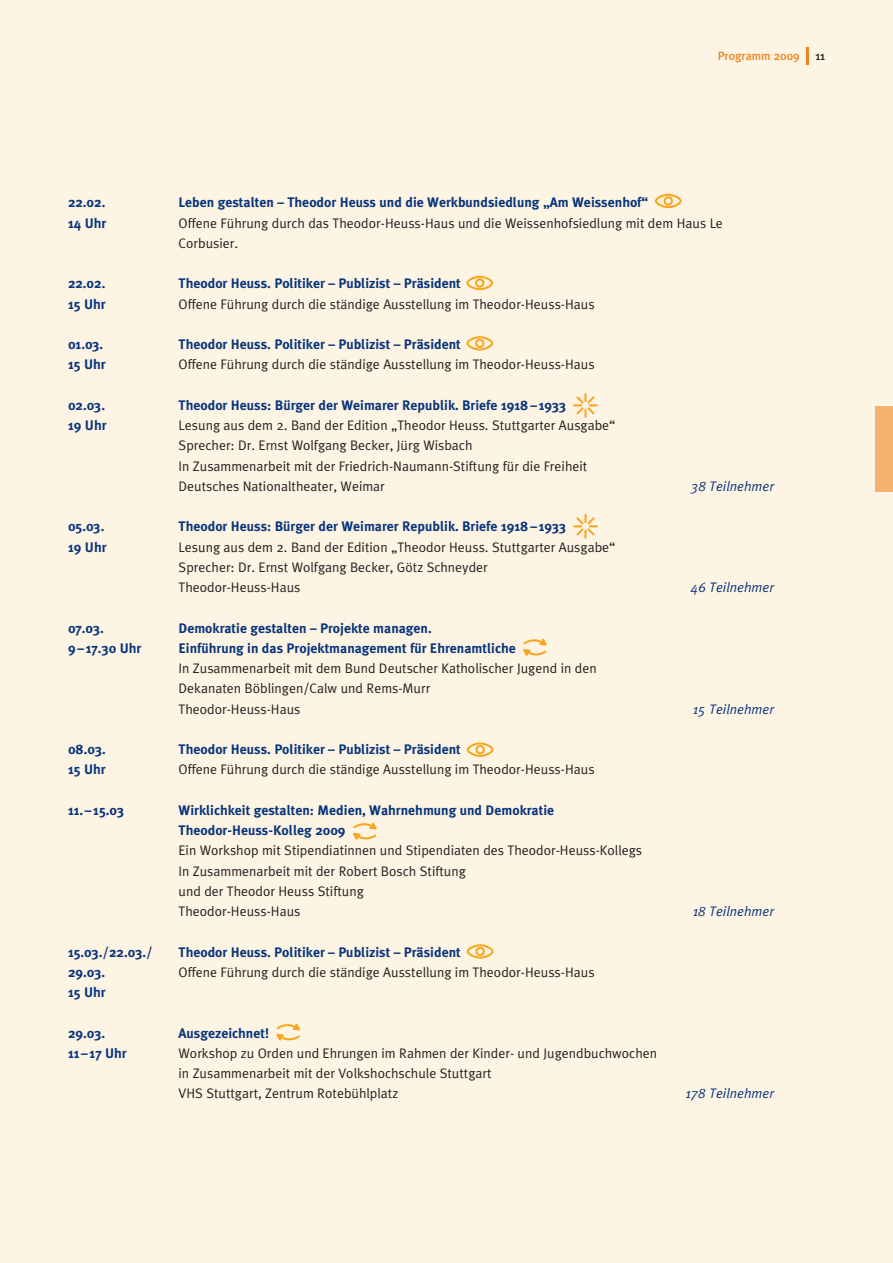
<style>
.page{position:relative;width:893px;height:1263px;background:#fef4e4}
.page>*{position:absolute;margin:0;border:0;box-sizing:border-box;transform-origin:0 0}
.t1{font:13.8px/20.2px "Meta Plus Normal";color:#231f20}
.t2{font:700 13.8px/20.2px "Meta Plus";color:#08357c}
.t3{font:italic 13.8px "Meta Plus Normal";color:#08357c}
.t4{font:500 12px "Meta Plus";color:#ea841d}
.t5{font:500 12px "Meta Plus";color:#231f20}
</style>
<div class="page">
<hr style="left:806px;top:48px;width:3px;height:17px;background:#ea841d">
<svg style="left:655px;top:193px;width:27px;height:16px"></svg>
<svg style="left:466px;top:742px;width:28px;height:15px"></svg>
<svg style="left:466px;top:944px;width:28px;height:15px"></svg>
<svg style="left:466px;top:275px;width:28px;height:16px"></svg>
<svg style="left:466px;top:336px;width:28px;height:15px"></svg>
<svg style="left:573px;top:393px;width:25px;height:25px"></svg>
<svg style="left:573px;top:514px;width:25px;height:25px"></svg>
<svg style="left:523px;top:638px;width:24px;height:18px"></svg>
<svg style="left:353px;top:822px;width:24px;height:18px"></svg>
<svg style="left:276px;top:1023px;width:25px;height:18px"></svg>
<div style="left:876px;top:406px;width:17px;height:85px;background:#f4b170"></div>
<p class="t4" style="left:718px;top:48px;width:83px">Programm 2009</p>
<p class="t5" style="left:815px;top:48px;width:11px">11</p>
<p class="t2" style="left:68px;top:192px;width:40px">22.02.<br>14 Uhr</p>
<p class="t2" style="left:68px;top:273px;width:39px">22.02.<br>15 Uhr</p>
<p class="t2" style="left:68px;top:334px;width:39px">01.03.<br>15 Uhr</p>
<p class="t2" style="left:68px;top:395px;width:40px">02.03.<br>19 Uhr</p>
<p class="t2" style="left:68px;top:516px;width:40px">05.03.<br>19 Uhr</p>
<p class="t2" style="left:68px;top:618px;width:75px">07.03.<br>9– 17.30 Uhr</p>
<p class="t2" style="left:68px;top:739px;width:39px">08.03.<br>15 Uhr</p>
<p class="t2" style="left:68px;top:800px;width:58px">11. – 15.03</p>
<p class="t2" style="left:68px;top:942px;width:86px">15.03./22.03./<br>29.03.<br>15 Uhr</p>
<p class="t2" style="left:68px;top:1023px;width:60px">29.03.<br>11 – 17 Uhr</p>
<p class="t2" style="left:179px;top:192px;width:471px">Leben gestalten – Theodor Heuss und die Werkbundsiedlung „Am Weissenhof“</p>
<p class="t1" style="left:179px;top:213px;width:546px">Offene Führung durch das Theodor-Heuss-Haus und die Weissenhofsiedlung mit dem Haus Le<br>Corbusier.</p>
<p class="t2" style="left:179px;top:273px;width:284px">Theodor Heuss. Politiker – Publizist – Präsident</p>
<p class="t1" style="left:179px;top:294px;width:418px">Offene Führung durch die ständige Ausstellung im Theodor-Heuss-Haus</p>
<p class="t2" style="left:179px;top:334px;width:284px">Theodor Heuss. Politiker – Publizist – Präsident</p>
<p class="t1" style="left:179px;top:354px;width:418px">Offene Führung durch die ständige Ausstellung im Theodor-Heuss-Haus</p>
<p class="t2" style="left:179px;top:395px;width:389px">Theodor Heuss: Bürger der Weimarer Republik. Briefe 1918– 1933</p>
<p class="t1" style="left:179px;top:415px;width:438px">Lesung aus dem 2. Band der Edition „Theodor Heuss. Stuttgarter Ausgabe“ Sprecher: Dr. Ernst Wolfgang Becker, Jürg Wisbach<br>In Zusammenarbeit mit der Friedrich-Naumann-Stiftung für die Freiheit Deutsches Nationaltheater, Weimar</p>
<p class="t3" style="left:691px;top:478px;width:84px">38 Teilnehmer</p>
<p class="t2" style="left:179px;top:516px;width:389px">Theodor Heuss: Bürger der Weimarer Republik. Briefe 1918– 1933</p>
<p class="t1" style="left:179px;top:536px;width:438px">Lesung aus dem 2. Band der Edition „Theodor Heuss. Stuttgarter Ausgabe“<br>Sprecher: Dr. Ernst Wolfgang Becker, Götz Schneyder<br>Theodor-Heuss-Haus</p>
<p class="t2" style="left:179px;top:618px;width:339px">Demokratie gestalten – Projekte managen.<br>Einführung in das Projektmanagement für Ehrenamtliche</p>
<p class="t1" style="left:179px;top:658px;width:420px">In Zusammenarbeit mit dem Bund Deutscher Katholischer Jugend in den<br>Dekanaten Böblingen/Calw und Rems-Murr<br>Theodor-Heuss-Haus</p>
<p class="t2" style="left:179px;top:739px;width:284px">Theodor Heuss. Politiker – Publizist – Präsident</p>
<p class="t1" style="left:179px;top:759px;width:418px">Offene Führung durch die ständige Ausstellung im Theodor-Heuss-Haus</p>
<p class="t2" style="left:179px;top:800px;width:377px">Wirklichkeit gestalten: Medien, Wahrnehmung und Demokratie<br>Theodor-Heuss-Kolleg 2009</p>
<p class="t1" style="left:179px;top:840px;width:465px">Ein Workshop mit Stipendiatinnen und Stipendiaten des Theodor-Heuss-Kollegs In Zusammenarbeit mit der Robert Bosch Stiftung<br>und der Theodor Heuss Stiftung<br>Theodor-Heuss-Haus</p>
<p class="t2" style="left:179px;top:942px;width:284px">Theodor Heuss. Politiker – Publizist – Präsident</p>
<p class="t1" style="left:179px;top:962px;width:418px">Offene Führung durch die ständige Ausstellung im Theodor-Heuss-Haus</p>
<p class="t2" style="left:179px;top:1023px;width:92px">Ausgezeichnet!</p>
<p class="t1" style="left:179px;top:1043px;width:480px">Workshop zu Orden und Ehrungen im Rahmen der Kinder- und Jugendbuchwochen in Zusammenarbeit mit der Volkshochschule Stuttgart<br>VHS Stuttgart, Zentrum Rotebühlplatz</p>
<p class="t3" style="left:691px;top:579px;width:84px">46 Teilnehmer</p>
<p class="t3" style="left:693px;top:701px;width:83px">15 Teilnehmer</p>
<p class="t3" style="left:693px;top:903px;width:83px">18 Teilnehmer</p>
<p class="t3" style="left:685px;top:1085px;width:90px">178 Teilnehmer</p>
</div>
